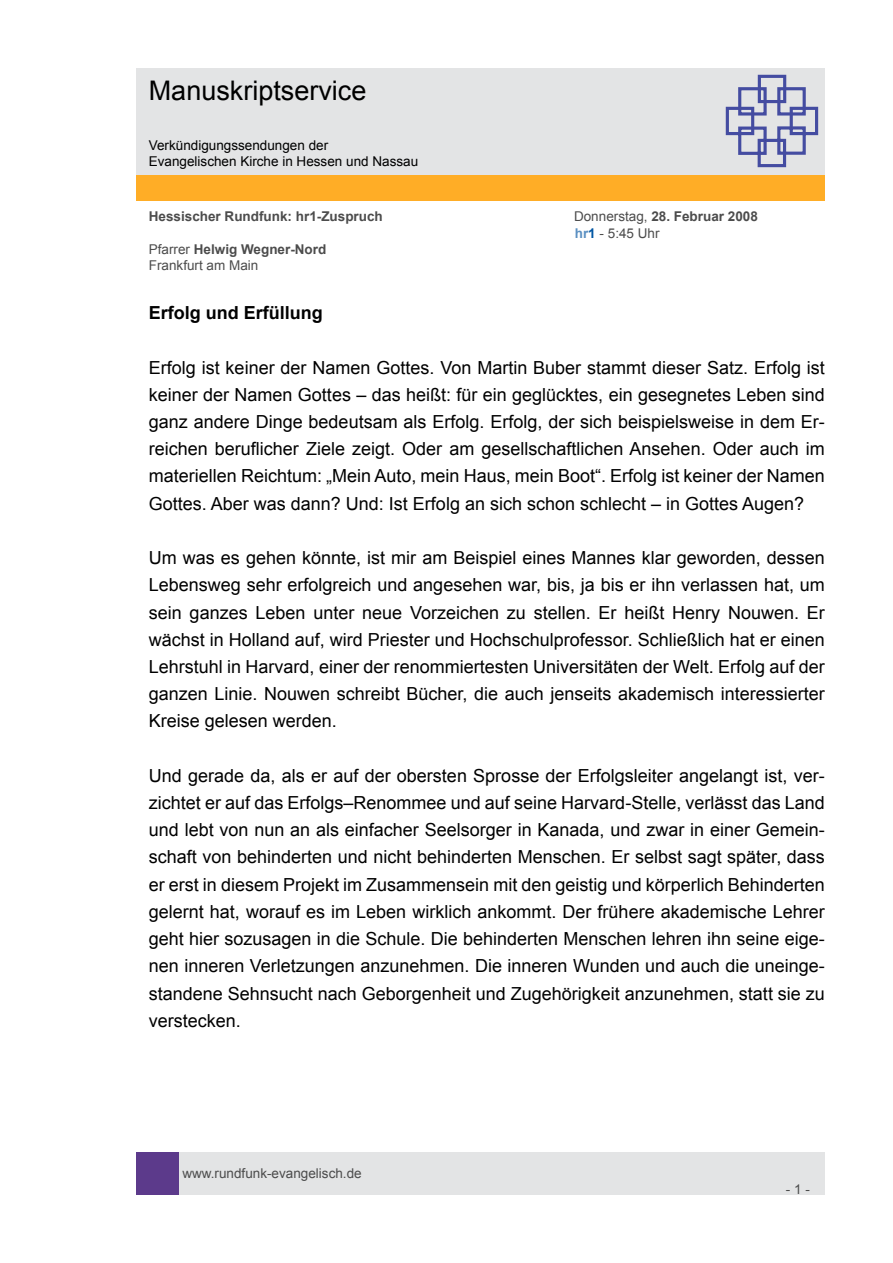
<style>
.page{position:relative;width:893px;height:1263px;background:#fff}
.page>*{position:absolute;margin:0;border:0;box-sizing:border-box;transform-origin:0 0}
.t1{font:27px "Arial";color:#000}
.t2{font:18px/27.2px "Arial";color:#000;text-align:justify}
.t3{font:700 18px "Arial";color:#000}
.t4{font:13.5px/16.2px "Arial";color:#4c4c4c}
.t5{font:13.5px/16.2px "Arial";color:#000}
.t6{font:700 13.5px "Arial";color:#4c4c4c}
.s1{font-weight:700}
.s2{font-weight:700;color:#5b90c2}
.s3{font-weight:700;color:#0056a4}
</style>
<div class="page">
<div style="left:179px;top:1152px;width:646px;height:43px;background:#e3e4e5"></div>
<div style="left:136px;top:1152px;width:43px;height:43px;background:#5c3a8b"></div>
<div style="left:136px;top:175px;width:689px;height:26px;background:#ffad26"></div>
<div style="left:136px;top:68px;width:689px;height:106px;background:#e3e4e5"></div>
<svg style="left:725px;top:74px;width:94px;height:94px"></svg>
<h1 class="t1" style="left:149px;top:73px;width:219px">Manuskriptservice</h1>
<p class="t5" style="left:149px;top:137px;width:271px">Verkündigungssendungen der<br>Evangelischen Kirche in Hessen und Nassau</p>
<p class="t6" style="left:149px;top:208px;width:236px">Hessischer Rundfunk: hr1-Zuspruch</p>
<p class="t4" style="left:574px;top:209px;width:185px">Donnerstag, <span class="s1">28. Februar 2008 </span><span class="s2">hr</span><span class="s3">1</span> - 5:45 Uhr</p>
<p class="t4" style="left:149px;top:241px;width:179px">Pfarrer <span class="s1">Helwig Wegner-Nord<br></span>Frankfurt am Main</p>
<p class="t3" style="left:149px;top:301px;width:176px">Erfolg und Erfüllung</p>
<p class="t2" style="left:149px;top:354px;width:678px">Erfolg ist keiner der Namen Gottes. Von Martin Buber stammt dieser Satz. Erfolg ist keiner der Namen Gottes – das heißt: für ein geglücktes, ein gesegnetes Leben sind ganz andere Dinge bedeutsam als Erfolg. Erfolg, der sich beispielsweise in dem Er&shy;reichen beruflicher Ziele zeigt. Oder am gesellschaftlichen Ansehen. Oder auch im materiellen Reichtum: „Mein Auto, mein Haus, mein Boot“. Erfolg ist keiner der Namen Gottes. Aber was dann? Und: Ist Erfolg an sich schon schlecht – in Gottes Augen?</p>
<p class="t2" style="left:149px;top:544px;width:678px">Um was es gehen könnte, ist mir am Beispiel eines Mannes klar geworden, dessen Lebensweg sehr erfolgreich und angesehen war, bis, ja bis er ihn verlassen hat, um sein ganzes Leben unter neue Vorzeichen zu stellen. Er heißt Henry Nouwen. Er wächst in Holland auf, wird Priester und Hochschulprofessor. Schließlich hat er einen Lehrstuhl in Harvard, einer der renommiertesten Universitäten der Welt. Erfolg auf der ganzen Linie. Nouwen schreibt Bücher, die auch jenseits akademisch interessierter Kreise gelesen werden.</p>
<p class="t2" style="left:149px;top:762px;width:678px">Und gerade da, als er auf der obersten Sprosse der Erfolgsleiter angelangt ist, ver&shy;zichtet er auf das Erfolgs–Renommee und auf seine Harvard-Stelle, verlässt das Land und lebt von nun an als einfacher Seelsorger in Kanada, und zwar in einer Gemein&shy;schaft von behinderten und nicht behinderten Menschen. Er selbst sagt später, dass er erst in diesem Projekt im Zusammensein mit den geistig und körperlich Behinderten gelernt hat, worauf es im Leben wirklich ankommt. Der frühere akademische Lehrer geht hier sozusagen in die Schule. Die behinderten Menschen lehren ihn seine eige&shy;nen inneren Verletzungen anzunehmen. Die inneren Wunden und auch die uneinge&shy;standene Sehnsucht nach Geborgenheit und Zugehörigkeit anzunehmen, statt sie zu verstecken.</p>
<p class="t4" style="left:182px;top:1165px;width:181px">www.rundfunk-evangelisch.de</p>
<p class="t4" style="left:786px;top:1181px;width:26px">- -</p>
</div>
